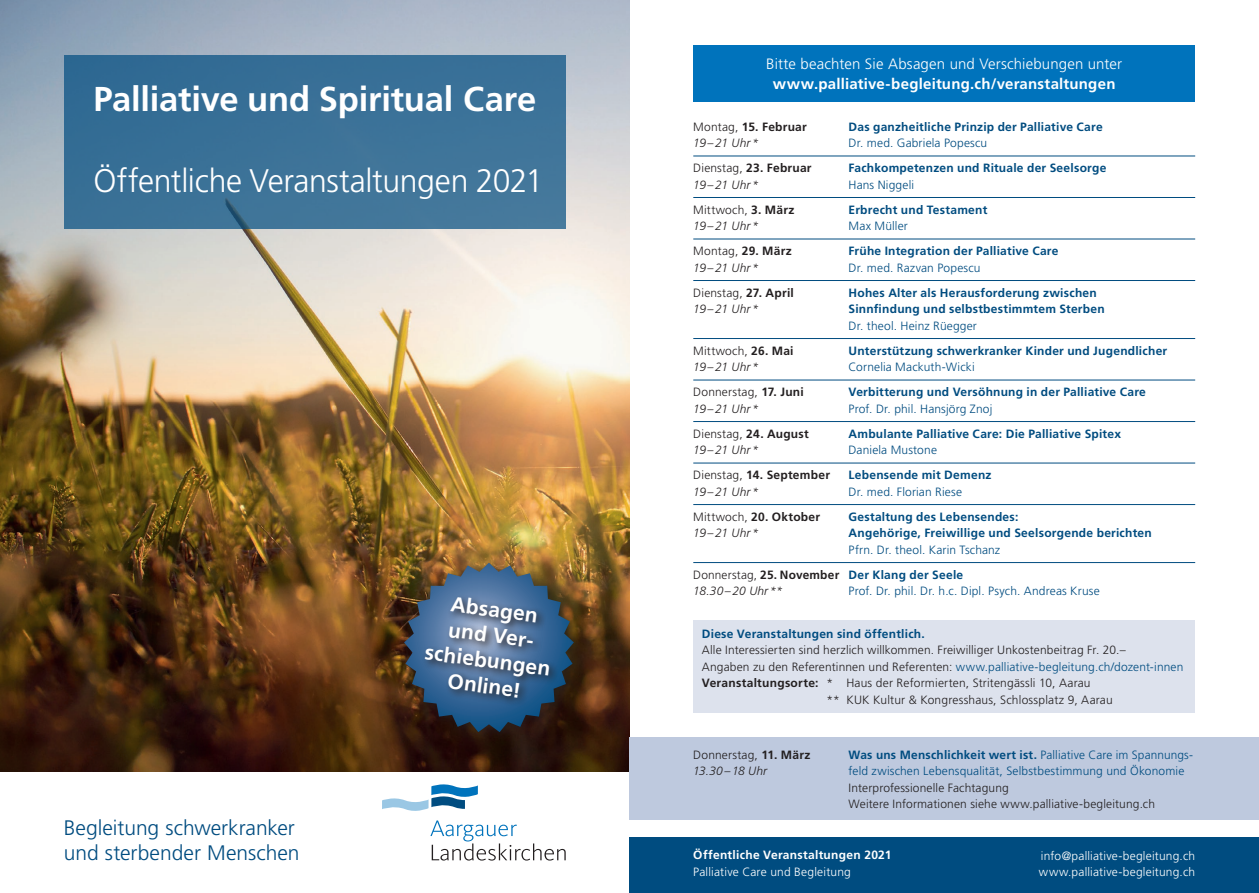
<style>
.page{position:relative;width:1259px;height:893px;background:#fff}
.page>*{position:absolute;margin:0;border:0;box-sizing:border-box;transform-origin:0 0}
.t1{font:700 34.5px "Frutiger LT Pro";letter-spacing:-.005em;color:#fff}
.t2{font:300 32.7px "Frutiger LT Pro";letter-spacing:-.01em;color:#fff}
.t3{font:300 21px/25.5px "Frutiger LT Pro";color:#004c80}
.t4{font:700 21px/25.5px "Frutiger LT Pro";color:#fff;text-align:center}
.titel_2{font:300 15px/19.5px "Frutiger LT Pro";letter-spacing:.01em;color:#fff;text-align:center}
.text{font:700 12px/16.5px "Frutiger LT Pro";letter-spacing:.02em;color:#004c80}
.text-2{font:300 12px/16.5px "Frutiger LT Pro";letter-spacing:.015em;color:#231f20}
.text-3{font:300 12px "Frutiger LT Pro";letter-spacing:.015em;color:#004c80}
.text-4{font:italic 300 12px "Frutiger LT Pro";letter-spacing:.01em;color:#231f20}
.t5{font:300 12px "Frutiger LT Pro";letter-spacing:.015em;color:#fff}
.text-5{font:700 12px "Frutiger LT Pro";letter-spacing:.02em;color:#231f20}
.t6{font:700 12px "Frutiger LT Pro";letter-spacing:.025em;color:#fff}
.s1{font-weight:700}
.s2{font-weight:300}
.s3{font-weight:300;color:#231f20}
.s4{color:#231f20}
.s5{font-weight:300;font-style:italic;color:#231f20}
.s6{color:#004c80}
</style>
<div class="page">
<img style="left:0;top:0;width:629px;height:772px">
<svg style="left:382px;top:784px;width:96px;height:27px"></svg>
<svg style="left:430px;top:820px;width:136px;height:41px"></svg>
<div style="left:64px;top:55px;width:502px;height:174px;background:#3a7198"></div>
<img style="left:394px;top:553px;width:194px;height:193px">
<svg style="left:404px;top:563px;width:170px;height:169px;background:#454849"></svg>
<div style="left:421px;top:594px;width:138px;height:113px;background:#231f20;opacity:.9"></div>
<div style="left:629px;top:837px;width:630px;height:56px;background:#004c80"></div>
<div style="left:629px;top:737px;width:630px;height:82px;background:#bec9de"></div>
<div style="left:693px;top:620px;width:502px;height:92px;background:#dde2ed"></div>
<hr style="left:693px;top:156px;width:502px;height:1px;background:#004c80">
<hr style="left:693px;top:197px;width:502px;height:1px;background:#004c80">
<hr style="left:693px;top:239px;width:502px;height:1px;background:#004c80">
<hr style="left:693px;top:280px;width:502px;height:1px;background:#004c80">
<hr style="left:693px;top:338px;width:502px;height:1px;background:#004c80">
<hr style="left:693px;top:380px;width:502px;height:1px;background:#004c80">
<hr style="left:693px;top:421px;width:502px;height:1px;background:#004c80">
<hr style="left:693px;top:463px;width:502px;height:1px;background:#004c80">
<hr style="left:693px;top:504px;width:502px;height:1px;background:#004c80">
<hr style="left:693px;top:562px;width:502px;height:1px;background:#004c80">
<div style="left:693px;top:45px;width:502px;height:57px;background:#0073bc"></div>
<p class="t1" style="left:94px;top:79px;width:444px">Palliative und Spiritual Care</p>
<p class="t2" style="left:94px;top:162px;width:451px">Öffentliche Veranstaltungen 2021</p>
<p class="t3" style="left:64px;top:815px;width:237px">Begleitung schwerkranker und sterbender Menschen</p>
<p class="t4" style="left:434px;top:588px;width:128px;rotate:8deg">Absagen und Ver&shy;schiebungen<br>Online!</p>
<p class="titel_2" style="left:766px;top:54px;width:357px">Bitte beachten Sie Absagen und Verschiebungen unter <span class="s1">www.palliative-begleitung.ch/veranstaltungen</span></p>
<p class="text-5" style="left:693px;top:119px;width:115px"><span class="s2">Montag,</span> 15. Februar</p>
<p class="text" style="left:848px;top:118px;width:256px">Das ganzheitliche Prinzip der Palliative Care</p>
<p class="text-4" style="left:693px;top:136px;width:67px">19–21 Uhr*</p>
<p class="text-3" style="left:848px;top:136px;width:140px">Dr. med. Gabriela Popescu</p>
<p class="text-5" style="left:693px;top:161px;width:120px"><span class="s2">Dienstag,</span> 23. Februar</p>
<p class="text" style="left:848px;top:160px;width:259px">Fachkompetenzen und Rituale der Seelsorge</p>
<p class="text-4" style="left:693px;top:178px;width:67px">19–21 Uhr*</p>
<p class="text-3" style="left:848px;top:178px;width:67px">Hans Niggeli</p>
<p class="text-2" style="left:693px;top:201px;width:103px">Mittwoch, <span class="s1">3. März</span></p>
<p class="text" style="left:848px;top:201px;width:140px">Erbrecht und Testament</p>
<p class="text-4" style="left:693px;top:219px;width:67px">19–21 Uhr*</p>
<p class="text-3" style="left:848px;top:219px;width:61px">Max Müller</p>
<p class="text-2" style="left:693px;top:243px;width:100px">Montag, <span class="s1">29. März</span></p>
<p class="text" style="left:848px;top:243px;width:211px">Frühe Integration der Palliative Care</p>
<p class="text-4" style="left:693px;top:261px;width:67px">19–21 Uhr*</p>
<p class="text-3" style="left:848px;top:261px;width:134px">Dr. med. Razvan Popescu</p>
<p class="text-2" style="left:693px;top:284px;width:102px">Dienstag, <span class="s1">27. April</span></p>
<p class="text" style="left:848px;top:284px;width:250px">Hohes Alter als Herausforderung zwischen</p>
<p class="text-4" style="left:693px;top:302px;width:67px">19–21 Uhr*</p>
<p class="text" style="left:848px;top:301px;width:258px">Sinnfindung und selbstbestimmtem Sterben<br><span class="s2">Dr. theol. Heinz Rüegger</span></p>
<p class="text-2" style="left:693px;top:342px;width:102px">Mittwoch, <span class="s1">26. Mai</span></p>
<p class="text" style="left:848px;top:342px;width:320px">Unterstützung schwerkranker Kinder und Jugendlicher</p>
<p class="text-4" style="left:693px;top:360px;width:67px">19–21 Uhr*</p>
<p class="text-3" style="left:848px;top:360px;width:128px">Cornelia Mackuth-Wicki</p>
<p class="text-2" style="left:693px;top:384px;width:112px">Donnerstag, <span class="s1">17. Juni</span></p>
<p class="text" style="left:848px;top:384px;width:299px">Verbitterung und Versöhnung in der Palliative Care</p>
<p class="text-4" style="left:693px;top:402px;width:67px">19–21 Uhr*</p>
<p class="text-3" style="left:848px;top:402px;width:145px">Prof. Dr. phil. Hansjörg Znoj</p>
<p class="text-2" style="left:693px;top:425px;width:117px">Dienstag, <span class="s1">24. August</span></p>
<p class="text" style="left:848px;top:425px;width:274px">Ambulante Palliative Care: Die Palliative Spitex</p>
<p class="text-4" style="left:693px;top:443px;width:67px">19–21 Uhr*</p>
<p class="text-3" style="left:848px;top:443px;width:90px">Daniela Mustone</p>
<p class="text-5" style="left:693px;top:468px;width:138px"><span class="s2">Dienstag,</span> 14. September</p>
<p class="text" style="left:848px;top:467px;width:144px">Lebensende mit Demenz</p>
<p class="text-4" style="left:693px;top:485px;width:67px">19–21 Uhr*</p>
<p class="text-3" style="left:848px;top:485px;width:115px">Dr. med. Florian Riese</p>
<p class="text-5" style="left:693px;top:510px;width:128px"><span class="s2">Mittwoch,</span> 20. Oktober</p>
<p class="text" style="left:848px;top:508px;width:171px">Gestaltung des Lebensendes:</p>
<p class="text-4" style="left:693px;top:526px;width:67px">19–21 Uhr*</p>
<p class="text" style="left:848px;top:525px;width:305px">Angehörige, Freiwillige und Seelsorgende berichten<br><span class="s2">Pfrn. Dr. theol. Karin Tschanz</span></p>
<p class="text" style="left:693px;top:566px;width:271px"><span class="s3">Donnerstag,</span> <span class="s4">25. November</span> Der Klang der Seele<br><span class="s5">18.30–20 Uhr**</span></p>
<p class="text-3" style="left:848px;top:584px;width:253px">Prof. Dr. phil. Dr. h.c. Dipl. Psych. Andreas Kruse</p>
<p class="text" style="left:702px;top:625px;width:224px">Diese Veranstaltungen sind öffentlich.</p>
<p class="text-2" style="left:702px;top:642px;width:425px">Alle Interessierten sind herzlich willkommen. Freiwilliger Unkostenbeitrag Fr. 20.–</p>
<p class="text-3" style="left:702px;top:659px;width:483px"><span class="s4">Angaben zu den Referentinnen und Referenten:</span> www.palliative-begleitung.ch/dozent-innen</p>
<p class="text-2" style="left:702px;top:675px;width:390px"><span class="s1">Veranstaltungsorte:</span> * Haus der Reformierten, Stritengässli 10, Aarau</p>
<p class="text-2" style="left:826px;top:691px;width:288px">** KUK Kultur &amp; Kongresshaus, Schlossplatz 9, Aarau</p>
<p class="text-2" style="left:693px;top:746px;width:119px">Donnerstag, <span class="s1">11. März</span></p>
<p class="text" style="left:848px;top:746px;width:346px">Was uns Menschlichkeit wert ist. <span class="s2">Palliative Care im Spannungs-</span></p>
<p class="text-4" style="left:693px;top:764px;width:75px">13.30–18 Uhr</p>
<p class="text-2" style="left:848px;top:763px;width:337px"><span class="s6">feld zwischen Lebensqualität, Selbstbestimmung und Ökonomie<br></span>Interprofessionelle Fachtagung<br>Weitere Informationen siehe www.palliative-begleitung.ch</p>
<p class="t6" style="left:693px;top:848px;width:200px">Öffentliche Veranstaltungen 2021</p>
<p class="t5" style="left:693px;top:865px;width:159px">Palliative Care und Begleitung</p>
<p class="t5" style="left:1041px;top:848px;width:156px">info@palliative-begleitung.ch</p>
<p class="t5" style="left:1039px;top:865px;width:158px">www.palliative-begleitung.ch</p>
</div>
